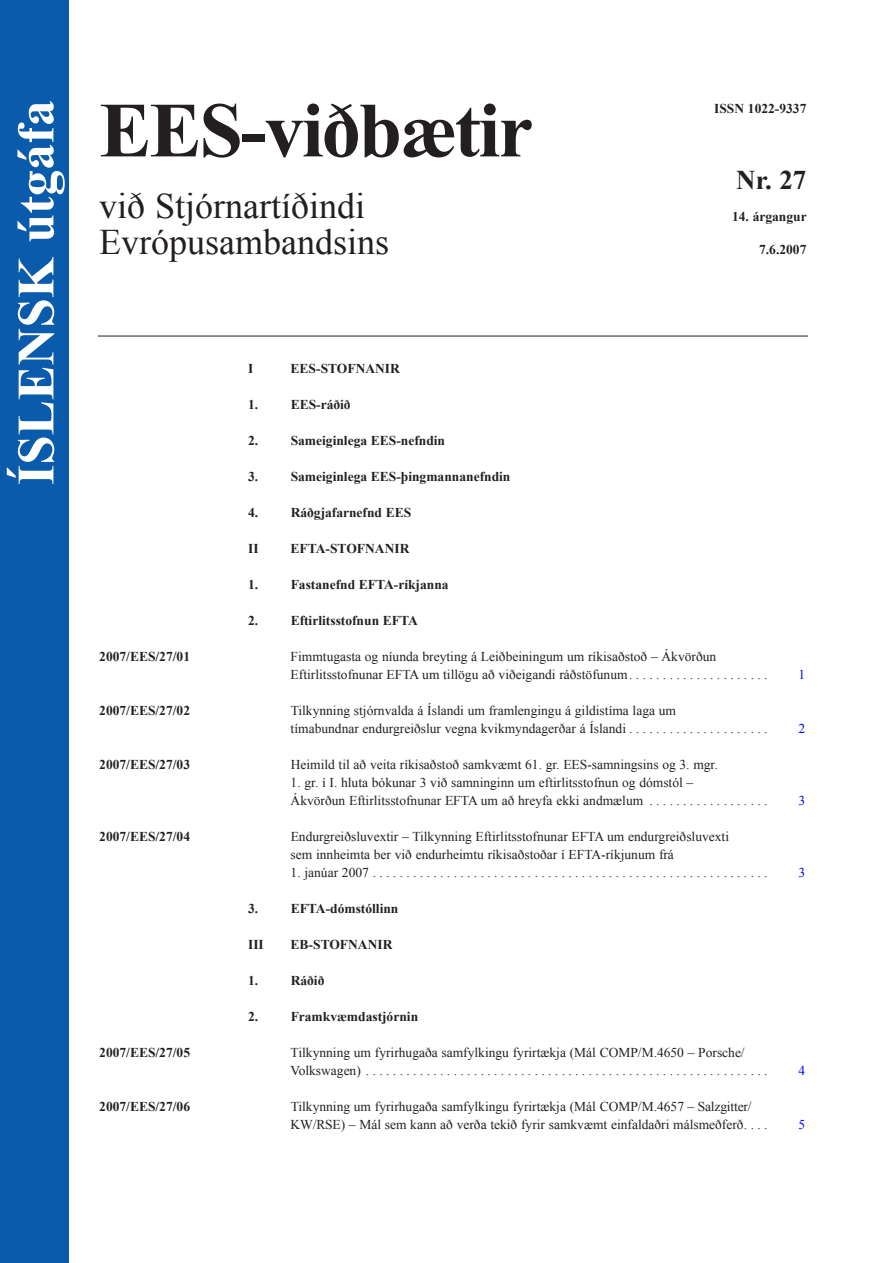
<style>
.page{position:relative;width:893px;height:1263px;background:#fff}
.page>*{position:absolute;margin:0;border:0;box-sizing:border-box;transform-origin:0 0}
.t1{font:700 78px "Times New Roman";letter-spacing:-.025em;color:#231f20}
.t2{font:700 52.5px "Times New Roman";color:#fff}
.t3{font:36px/36px "Times New Roman";color:#231f20}
.t4{font:700 27px "Times New Roman";color:#231f20}
.t5{font:13.5px/18px "Times New Roman";color:#231f20}
.t6{font:700 13.5px "Times New Roman";color:#231f20}
.t7{font:13.5px "Times New Roman";color:#00f}
</style>
<div class="page">
<div style="left:0;top:0;width:68px;height:1263px;background:#0a5bab"></div>
<hr style="left:98px;top:336px;width:710px;height:1px;background:#231f20">
<h2 class="t2" style="left:5px;top:485px;width:386px;rotate:-90deg">ÍSLENSK útgáfa</h2>
<h1 class="t1" style="left:99px;top:85px;width:435px">EES-viðbætir</h1>
<h3 class="t3" style="left:99px;top:187px;width:291px">við Stjórnartíðindi<br>Evrópusambandsins</h3>
<p class="t6" style="left:248px;top:361px;width:7px">I</p>
<p class="t6" style="left:291px;top:361px;width:111px">EES-STOFNANIR</p>
<p class="t6" style="left:248px;top:397px;width:12px">1.</p>
<p class="t6" style="left:291px;top:397px;width:62px">EES-ráðið</p>
<p class="t6" style="left:248px;top:433px;width:12px">2.</p>
<p class="t6" style="left:291px;top:433px;width:156px">Sameiginlega EES-nefndin</p>
<p class="t6" style="left:248px;top:469px;width:12px">3.</p>
<p class="t6" style="left:291px;top:469px;width:221px">Sameiginlega EES-þingmannanefndin</p>
<p class="t6" style="left:248px;top:505px;width:12px">4.</p>
<p class="t6" style="left:291px;top:505px;width:122px">Ráðgjafarnefnd EES</p>
<p class="t6" style="left:248px;top:541px;width:12px">II</p>
<p class="t6" style="left:291px;top:541px;width:120px">EFTA-STOFNANIR</p>
<p class="t6" style="left:248px;top:577px;width:12px">1.</p>
<p class="t6" style="left:291px;top:577px;width:159px">Fastanefnd EFTA-ríkjanna</p>
<p class="t6" style="left:248px;top:613px;width:12px">2.</p>
<p class="t6" style="left:291px;top:613px;width:129px">Eftirlitsstofnun EFTA</p>
<p class="t6" style="left:714px;top:100px;width:94px">ISSN 1022-9337</p>
<h3 class="t4" style="left:736px;top:164px;width:72px">Nr. 27</h3>
<p class="t6" style="left:732px;top:209px;width:76px">14. árgangur</p>
<p class="t6" style="left:759px;top:241px;width:49px">7.6.2007</p>
<p class="t6" style="left:99px;top:649px;width:92px">2007/EES/27/01</p>
<p class="t5" style="left:291px;top:647px;width:478px">Fimmtugasta og níunda breyting á Leiðbeiningum um ríkisaðstoð – Ákvörðun<br>Eftirlitsstofnunar EFTA um tillögu að viðeigandi ráðstöfunum. . . . . . . . . . . . . . . . . . . . .</p>
<p class="t6" style="left:99px;top:703px;width:92px">2007/EES/27/02</p>
<p class="t5" style="left:291px;top:701px;width:478px">Tilkynning stjórnvalda á Íslandi um framlengingu á gildistíma laga um<br>tímabundnar endurgreiðslur vegna kvikmyndagerðar á Íslandi . . . . . . . . . . . . . . . . . . . . .</p>
<p class="t6" style="left:99px;top:757px;width:92px">2007/EES/27/03</p>
<p class="t5" style="left:291px;top:755px;width:429px">Heimild til að veita ríkisaðstoð samkvæmt 61. gr. EES-samningsins og 3. mgr.</p>
<p class="t5" style="left:291px;top:773px;width:478px">1. gr. í I. hluta bókunar 3 við samninginn um eftirlitsstofnun og dómstól –<br>Ákvörðun Eftirlitsstofnunar EFTA um að hreyfa ekki andmælum . . . . . . . . . . . . . . . . . .</p>
<p class="t7" style="left:798px;top:667px;width:8px">1</p>
<p class="t7" style="left:798px;top:721px;width:8px">2</p>
<p class="t7" style="left:798px;top:793px;width:8px">3</p>
<p class="t6" style="left:99px;top:829px;width:92px">2007/EES/27/04</p>
<p class="t5" style="left:291px;top:827px;width:440px">Endurgreiðsluvextir – Tilkynning Eftirlitsstofnunar EFTA um endurgreiðsluvexti sem innheimta ber við endurheimtu ríkisaðstoðar í EFTA-ríkjunum frá</p>
<p class="t5" style="left:291px;top:863px;width:478px">1. janúar 2007 . . . . . . . . . . . . . . . . . . . . . . . . . . . . . . . . . . . . . . . . . . . . . . . . . . . . . . . . . . .</p>
<p class="t7" style="left:798px;top:865px;width:8px">3</p>
<p class="t6" style="left:248px;top:901px;width:12px">3.</p>
<p class="t6" style="left:291px;top:901px;width:109px">EFTA-dómstóllinn</p>
<p class="t6" style="left:248px;top:937px;width:17px">III</p>
<p class="t6" style="left:291px;top:937px;width:103px">EB-STOFNANIR</p>
<p class="t6" style="left:248px;top:973px;width:12px">1.</p>
<p class="t6" style="left:291px;top:973px;width:35px">Ráðið</p>
<p class="t6" style="left:248px;top:1009px;width:12px">2.</p>
<p class="t6" style="left:291px;top:1009px;width:129px">Framkvæmdastjórnin</p>
<p class="t6" style="left:99px;top:1045px;width:92px">2007/EES/27/05</p>
<p class="t5" style="left:291px;top:1043px;width:478px">Tilkynning um fyrirhugaða samfylkingu fyrirtækja (Mál COMP/M.4650 – Porsche/<br>Volkswagen) . . . . . . . . . . . . . . . . . . . . . . . . . . . . . . . . . . . . . . . . . . . . . . . . . . . . . . . . . . . .</p>
<p class="t7" style="left:798px;top:1063px;width:8px">4</p>
<p class="t6" style="left:99px;top:1099px;width:92px">2007/EES/27/06</p>
<p class="t5" style="left:291px;top:1097px;width:478px">Tilkynning um fyrirhugaða samfylkingu fyrirtækja (Mál COMP/M.4657 – Salzgitter/<br>KW/RSE) – Mál sem kann að verða tekið fyrir samkvæmt einfaldaðri málsmeðferð. . . .</p>
<p class="t7" style="left:798px;top:1117px;width:8px">5</p>
</div>
